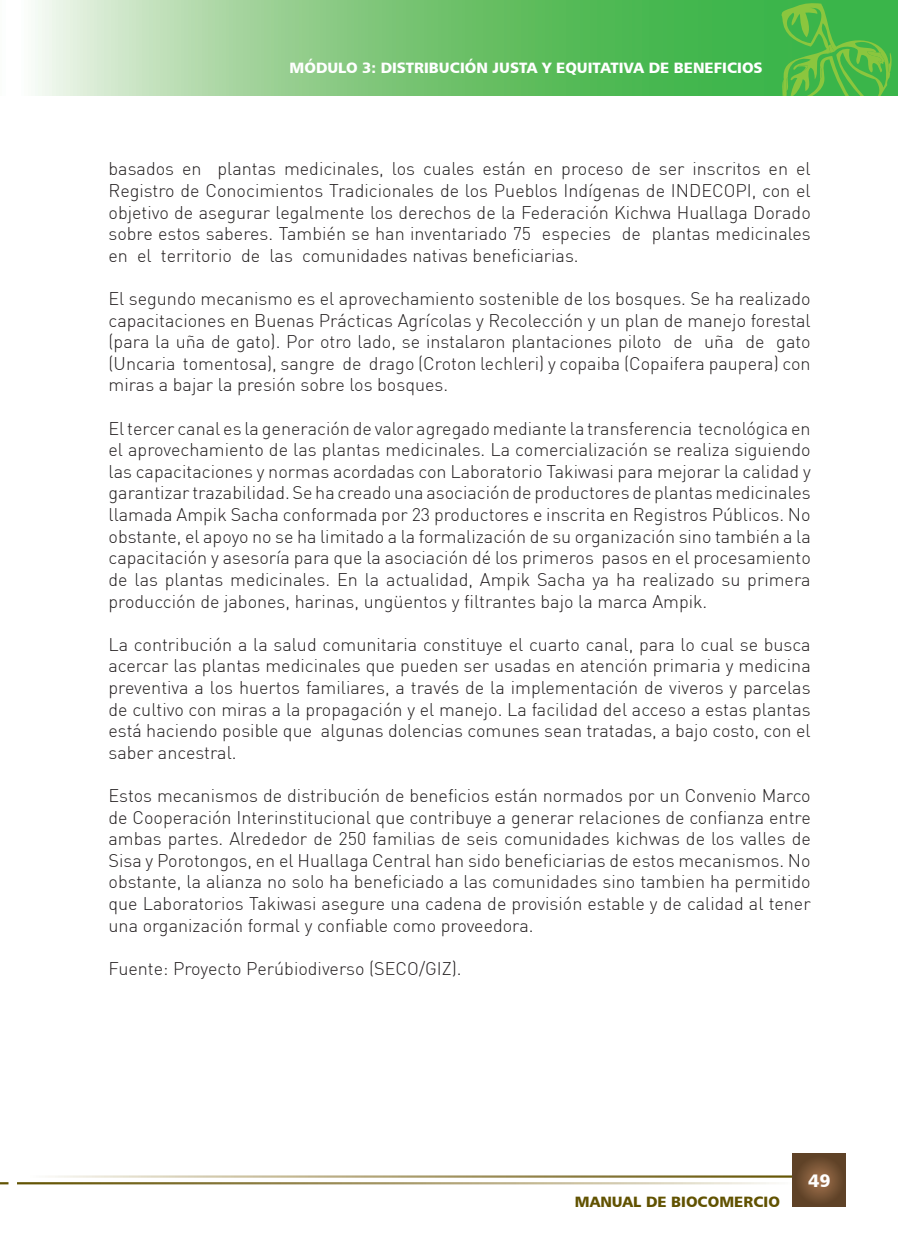
<style>
.page{position:relative;width:898px;height:1259px;background:#fff}
.page>*{position:absolute;margin:0;border:0;box-sizing:border-box;transform-origin:0 0}
.t1{font:18.15px "Humanist 777 BT Black B";color:#fff}
.t2{font:300 18px/21.6px "DIN Pro";color:#231f20;text-align:justify}
.t3{font:15px "Humanist 777 BT Black B";color:#fff}
.t4{font:15px "Humanist 777 BT Black B";color:#615201}
</style>
<div class="page">
<svg style="left:35px;top:0;width:862px;height:96px;background:#81c980"></svg>
<svg style="left:776px;top:3px;width:116px;height:93px;background:#51b946"></svg>
<svg style="left:0;top:1182px;width:9px;height:2px"></svg>
<svg style="left:792px;top:1153px;width:53px;height:53px;background:#6e4d30"></svg>
<p class="t3" style="left:289px;top:58px;width:474px">MÓDULO 3: DISTRIBUCIÓN JUSTA Y EQUITATIVA DE BENEFICIOS</p>
<p class="t2" style="left:108px;top:158px;width:703px">basados en plantas medicinales, los cuales están en proceso de ser inscritos en el Registro de Conocimientos Tradicionales de los Pueblos Indígenas de INDECOPI, con el objetivo de asegurar legalmente los derechos de la Federación Kichwa Huallaga Dorado sobre estos saberes. También se han inventariado 75 especies de plantas medicinales en el territorio de las comunidades nativas beneficiarias.</p>
<p class="t2" style="left:108px;top:287px;width:703px">El segundo mecanismo es el aprovechamiento sostenible de los bosques. Se ha realizado capacitaciones en Buenas Prácticas Agrícolas y Recolección y un plan de manejo forestal (para la uña de gato). Por otro lado, se instalaron plantaciones piloto de uña de gato (Uncaria tomentosa), sangre de drago (Croton lechleri) y copaiba (Copaifera paupera) con miras a bajar la presión sobre los bosques.</p>
<p class="t2" style="left:108px;top:417px;width:703px">El tercer canal es la generación de valor agregado mediante la transferencia tecnológica en el aprovechamiento de las plantas medicinales. La comercialización se realiza siguiendo las capacitaciones y normas acordadas con Laboratorio Takiwasi para mejorar la calidad y garantizar trazabilidad. Se ha creado una asociación de productores de plantas medicinales llamada Ampik Sacha conformada por 23 productores e inscrita en Registros Públicos. No obstante, el apoyo no se ha limitado a la formalización de su organización sino también a la capacitación y asesoría para que la asociación dé los primeros pasos en el procesamiento de las plantas medicinales. En la actualidad, Ampik Sacha ya ha realizado su primera producción de jabones, harinas, ungüentos y filtrantes bajo la marca Ampik.</p>
<p class="t2" style="left:108px;top:633px;width:703px">La contribución a la salud comunitaria constituye el cuarto canal, para lo cual se busca acercar las plantas medicinales que pueden ser usadas en atención primaria y medicina preventiva a los huertos familiares, a través de la implementación de viveros y parcelas de cultivo con miras a la propagación y el manejo. La facilidad del acceso a estas plantas está haciendo posible que algunas dolencias comunes sean tratadas, a bajo costo, con el saber ancestral.</p>
<p class="t2" style="left:108px;top:784px;width:703px">Estos mecanismos de distribución de beneficios están normados por un Convenio Marco de Cooperación Interinstitucional que contribuye a generar relaciones de confianza entre ambas partes. Alrededor de 250 familias de seis comunidades kichwas de los valles de Sisa y Porotongos, en el Huallaga Central han sido beneficiarias de estos mecanismos. No obstante, la alianza no solo ha beneficiado a las comunidades sino tambien ha permitido que Laboratorios Takiwasi asegure una cadena de provisión estable y de calidad al tener una organización formal y confiable como proveedora.</p>
<p class="t2" style="left:108px;top:957px;width:354px">Fuente: Proyecto Perúbiodiverso (SECO/GIZ).</p>
<p class="t4" style="left:574px;top:1191px;width:206px">MANUAL DE BIOCOMERCIO</p>
<p class="t1" style="left:807px;top:1168px;width:24px">49</p>
</div>
